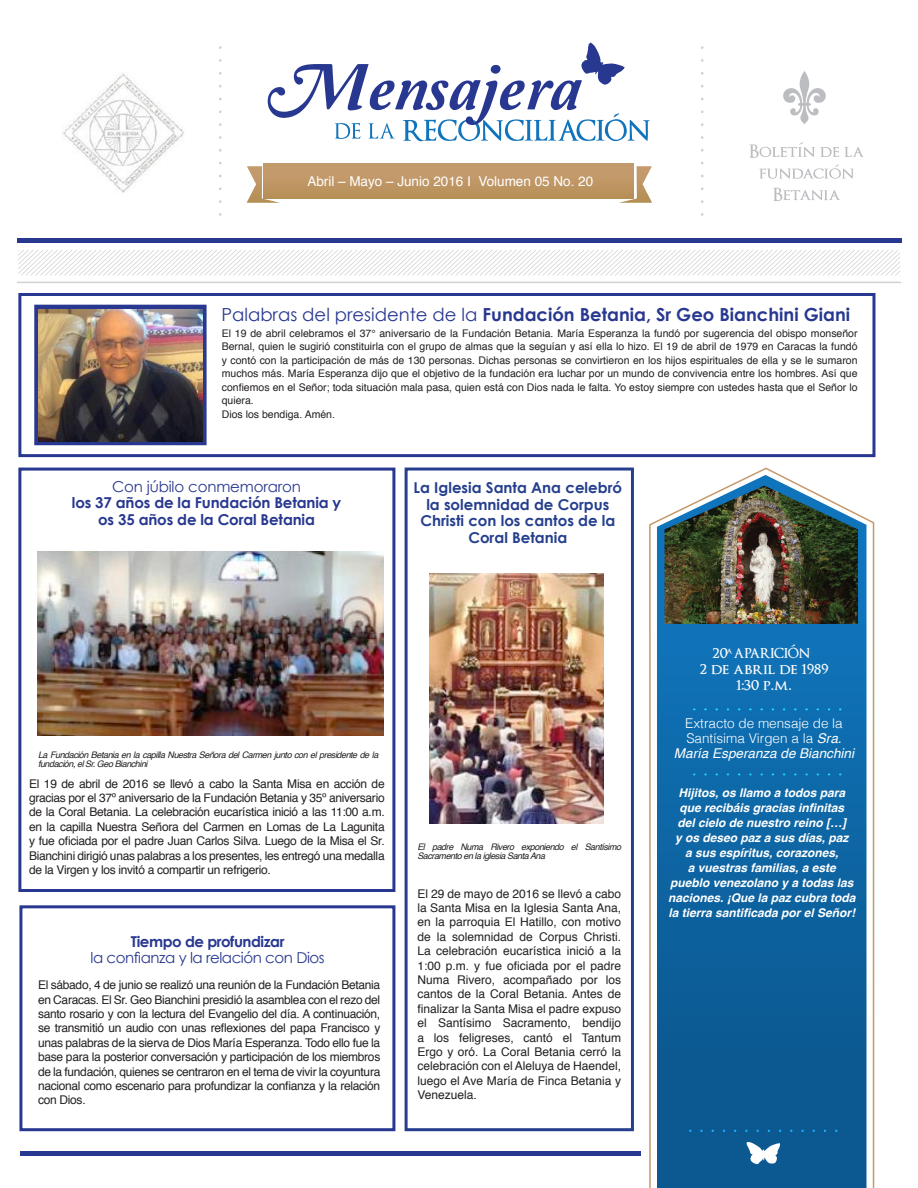
<style>
.page{position:relative;width:918px;height:1188px;background:#fff}
.page>*{position:absolute;margin:0;border:0;box-sizing:border-box;transform-origin:0 0}
.t1{font:700 18px "Century Gothic";color:#283890}
.t2{font:600 16.5px "Optimus Princeps";color:#fff}
.t3{font:700 15px/16.5px "Century Gothic";color:#253f8e;text-align:center}
.t4{font:700 15px "Century Gothic";letter-spacing:-.01em;color:#283890}
.t5{font:15px "Century Gothic";letter-spacing:-.03em;color:#283890}
.t6{font:15px "Century Gothic";letter-spacing:-.01em;color:#283890}
.t7{font:700 15px "Century Gothic";letter-spacing:-.03em;color:#283890}
.t8{font:300 13.5px/15px "Helvetica";color:#fff;text-align:center}
.t9{font:13.5px "Helvetica";color:#fff}
.t10{font:600 13.5px "Optimus Princeps";letter-spacing:-.01em;color:#fff}
.t11{font:12px/14.4px "Helvetica";letter-spacing:-.025em;color:#231f20;text-align:justify}
.t12{font:italic 700 12px/15px "Helvetica";color:#fff;text-align:center}
.t13{font:10.5px/13.5px "Helvetica";color:#231f20;text-align:justify}
.t14{font:italic 9px/9px "Helvetica";letter-spacing:-.05em;color:#231f20}
.t15{font:600 9px "Optimus Princeps";color:#fff}
.s1{font-weight:400}
.s2{font-weight:400;font-style:italic}
</style>
<div class="page">
<svg style="left:649px;top:467px;width:226px;height:721px"></svg>
<svg style="left:657px;top:475px;width:210px;height:713px;background:#1266a2"></svg>
<div style="left:18px;top:293px;width:857px;height:164px;border:3px solid #283890"></div>
<div style="left:18px;top:468px;width:377px;height:424px;border:3px solid #283890"></div>
<div style="left:405px;top:468px;width:229px;height:663px;border:3px solid #253f8e"></div>
<svg style="left:247px;top:166px;width:33px;height:37px"></svg>
<svg style="left:619px;top:166px;width:33px;height:37px"></svg>
<div style="left:263px;top:164px;width:371px;height:34px;background:linear-gradient(to right,#bf9664,#bf9664)"></div>
<svg style="left:268px;top:43px;width:382px;height:98px"></svg>
<svg style="left:783px;top:71px;width:43px;height:53px"></svg>
<div style="left:17px;top:238px;width:884px;height:5px;background:#283890"></div>
<hr style="left:17px;top:282px;width:884px;height:1px;background:#d1d2d4">
<svg style="left:18px;top:250px;width:766px;height:26px"></svg>
<svg style="left:784px;top:250px;width:116px;height:26px"></svg>
<svg style="left:773px;top:188px;width:67px;height:13px"></svg>
<svg style="left:759px;top:164px;width:95px;height:15px"></svg>
<svg style="left:749px;top:142px;width:115px;height:16px"></svg>
<hr style="left:20px;top:1152px;width:621px;height:4px;background:#283890">
<div style="left:34px;top:305px;width:173px;height:140px;border:4px solid #283890"></div>
<svg style="left:790px;top:644px;width:5px;height:3px"></svg>
<svg style="left:747px;top:1142px;width:33px;height:22px"></svg>
<div style="left:19px;top:905px;width:376px;height:226px;border:3px solid #283890"></div>
<img style="left:39px;top:309px;width:163px;height:132px">
<img style="left:62px;top:73px;width:122px;height:120px">
<img style="left:664px;top:486px;width:194px;height:138px">
<img style="left:37px;top:551px;width:347px;height:185px">
<img style="left:429px;top:574px;width:174px;height:250px">
<p class="t9" style="left:307px;top:171px;width:287px">Abril – Mayo – Junio 2016 I Volumen 05 No. 20</p>
<p class="t1" style="left:222px;top:303px;width:630px"><span class="s1">Palabras del presidente de la</span> Fundación Betania, Sr Geo Bianchini Giani</p>
<p class="t13" style="left:222px;top:326px;width:637px">El 19 de abril celebramos el 37° aniversario de la Fundación Betania. María Esperanza la fundó por sugerencia del obispo monseñor Bernal, quien le sugirió constituirla con el grupo de almas que la seguían y así ella lo hizo. El 19 de abril de 1979 en Caracas la fundó y contó con la participación de más de 130 personas. Dichas personas se convirtieron en los hijos espirituales de ella y se le sumaron muchos más. María Esperanza dijo que el objetivo de la fundación era luchar por un mundo de convivencia entre los hombres. Así que confiemos en el Señor; toda situación mala pasa, quien está con Dios nada le falta. Yo estoy siempre con ustedes hasta que el Señor lo quiera.</p>
<p class="t13" style="left:222px;top:407px;width:115px">Dios los bendiga. Amén.</p>
<p class="t6" style="left:112px;top:477px;width:190px">Con júbilo conmemoraron</p>
<p class="t4" style="left:72px;top:493px;width:271px">los 37 años de la Fundación Betania y</p>
<p class="t4" style="left:98px;top:510px;width:218px">os 35 años de la Coral Betania</p>
<p class="t3" style="left:414px;top:479px;width:210px">La Iglesia Santa Ana celebró la solemnidad de Corpus<br>Christi con los cantos de la<br>Coral Betania</p>
<p class="t14" style="left:38px;top:750px;width:342px">La Fundación Betania en la capilla Nuestra Señora del Carmen junto con el presidente de la fundación, el Sr. Geo Bianchini</p>
<p class="t11" style="left:29px;top:776px;width:357px">El 19 de abril de 2016 se llevó a cabo la Santa Misa en acción de gracias por el 37º aniversario de la Fundación Betania y 35º aniversario de la Coral Betania. La celebración eucarística inició a las 11:00 a.m. en la capilla Nuestra Señora del Carmen en Lomas de La Lagunita y fue oficiada por el padre Juan Carlos Silva. Luego de la Misa el Sr.<br>Bianchini dirigió unas palabras a los presentes, les entregó una medalla de la Virgen y los invitó a compartir un refrigerio.</p>
<p class="t7" style="left:131px;top:932px;width:155px">Tiempo de profundizar</p>
<p class="t5" style="left:91px;top:949px;width:236px">la confianza y la relación con Dios</p>
<p class="t11" style="left:38px;top:978px;width:344px">El sábado, 4 de junio se realizó una reunión de la Fundación Betania en Caracas. El Sr. Geo Bianchini presidió la asamblea con el rezo del santo rosario y con la lectura del Evangelio del día. A continuación, se transmitió un audio con unas reflexiones del papa Francisco y unas palabras de la sierva de Dios María Esperanza. Todo ello fue la base para la posterior conversación y participación de los miembros de la fundación, quienes se centraron en el tema de vivir la coyuntura nacional como escenario para profundizar la confianza y la relación con Dios.</p>
<p class="t14" style="left:417px;top:842px;width:205px">El padre Numa Rivero exponiendo el Santísimo<br>Sacramento en la iglesia Santa Ana</p>
<p class="t11" style="left:417px;top:887px;width:205px">El 29 de mayo de 2016 se llevó a cabo la Santa Misa en la Iglesia Santa Ana, en la parroquia El Hatillo, con motivo de la solemnidad de Corpus Christi.<br>La celebración eucarística inició a la 1:00 p.m. y fue oficiada por el padre Numa Rivero, acompañado por los cantos de la Coral Betania. Antes de finalizar la Santa Misa el padre expuso el Santísimo Sacramento, bendijo a los feligreses, cantó el Tantum Ergo y oró. La Coral Betania cerró la celebración con el Aleluya de Haendel, luego el Ave María de Finca Betania y Venezuela.</p>
<p class="t2" style="left:712px;top:644px;width:17px">20</p>
<p class="t10" style="left:734px;top:646px;width:78px">APARICION</p>
<p class="t15" style="left:727px;top:646px;width:8px">a</p>
<p class="t2" style="left:700px;top:660px;width:130px">2 de abril de 1989</p>
<p class="t2" style="left:736px;top:677px;width:57px">1:30 p.m.</p>
<p class="t8" style="left:674px;top:715px;width:182px">Extracto de mensaje de la<br>Santísima Virgen a la <span class="s2">Sra.<br>María Esperanza de Bianchini</span></p>
<p class="t12" style="left:668px;top:786px;width:189px">Hijitos, os llamo a todos para que recibáis gracias infinitas<br>del cielo de nuestro reino […]<br>y os deseo paz a sus días, paz<br>a sus espíritus, corazones,<br>a vuestras familias, a este pueblo venezolano y a todas las naciones. ¡Que la paz cubra toda la tierra santificada por el Señor!</p>
</div>
